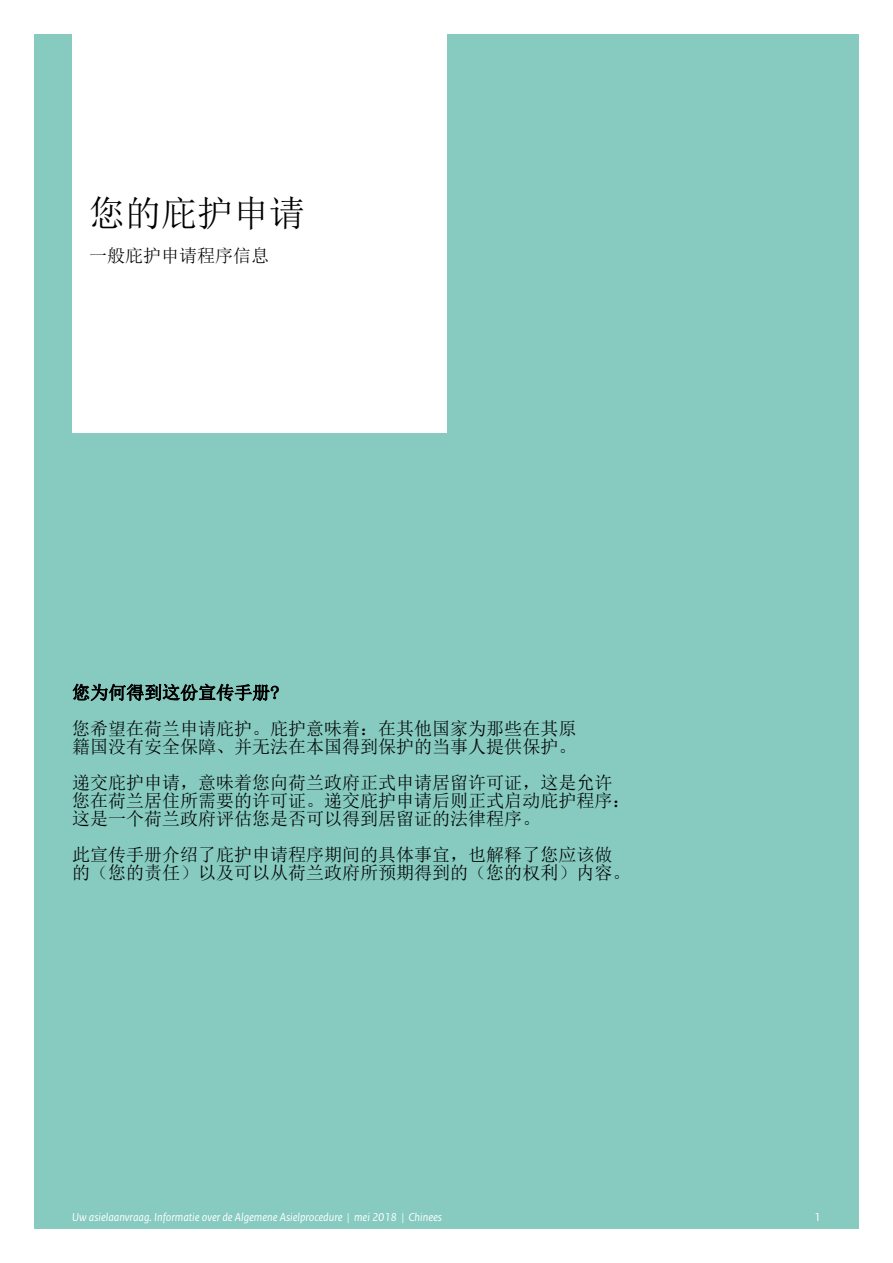
<style>
.page{position:relative;width:893px;height:1263px;background:#fff}
.page>*{position:absolute;margin:0;border:0;box-sizing:border-box;transform-origin:0 0}
.t1{font:36px "Sim Sun";color:#000}
.t2{font:18px/36px "Sim Sun";color:#000}
.t3{font:italic 12px "Rijksoverheid Sans Text";color:#fff}
.t4{font:12px "Rijksoverheid Sans Text";color:#fff}
</style>
<div class="page">
<div style="left:34px;top:34px;width:825px;height:597px;background:#86cac0"></div>
<div style="left:34px;top:631px;width:825px;height:598px;background:#86cac0"></div>
<svg style="left:73px;top:683px;width:206px;height:18px"></svg>
<div style="left:72px;top:0;width:374px;height:433px;background:#fff"></div>
<h1 class="t1" style="left:89px;top:195px;width:218px">您的庇护申请</h1>
<p class="t2" style="left:89px;top:237px;width:182px">一般庇护申请程序信息</p>
<p class="t2" style="left:72px;top:674px;width:505px">您为何得到这份宣传手册?<br>您希望在荷兰申请庇护。庇护意味着：在其他国家为那些在其原</p>
<p class="t2" style="left:72px;top:728px;width:541px">籍国没有安全保障、并无法在本国得到保护的当事人提供保护。<br>递交庇护申请，意味着您向荷兰政府正式申请居留许可证，这是允许</p>
<p class="t2" style="left:72px;top:791px;width:559px;line-height:18px">您在荷兰居住所需要的许可证。递交庇护申请后则正式启动庇护程序：这是一个荷兰政府评估您是否可以得到居留证的法律程序。</p>
<p class="t2" style="left:72px;top:845px;width:559px;line-height:18px">此宣传手册介绍了庇护申请程序期间的具体事宜，也解释了您应该做的（您的责任）以及可以从荷兰政府所预期得到的（您的权利）内容。</p>
<p class="t3" style="left:72px;top:1210px;width:371px">Uw asielaanvraag. Informatie over de Algemene Asielprocedure | mei 2018 | Chinees</p>
<p class="t4" style="left:814px;top:1210px;width:8px">1</p>
</div>
